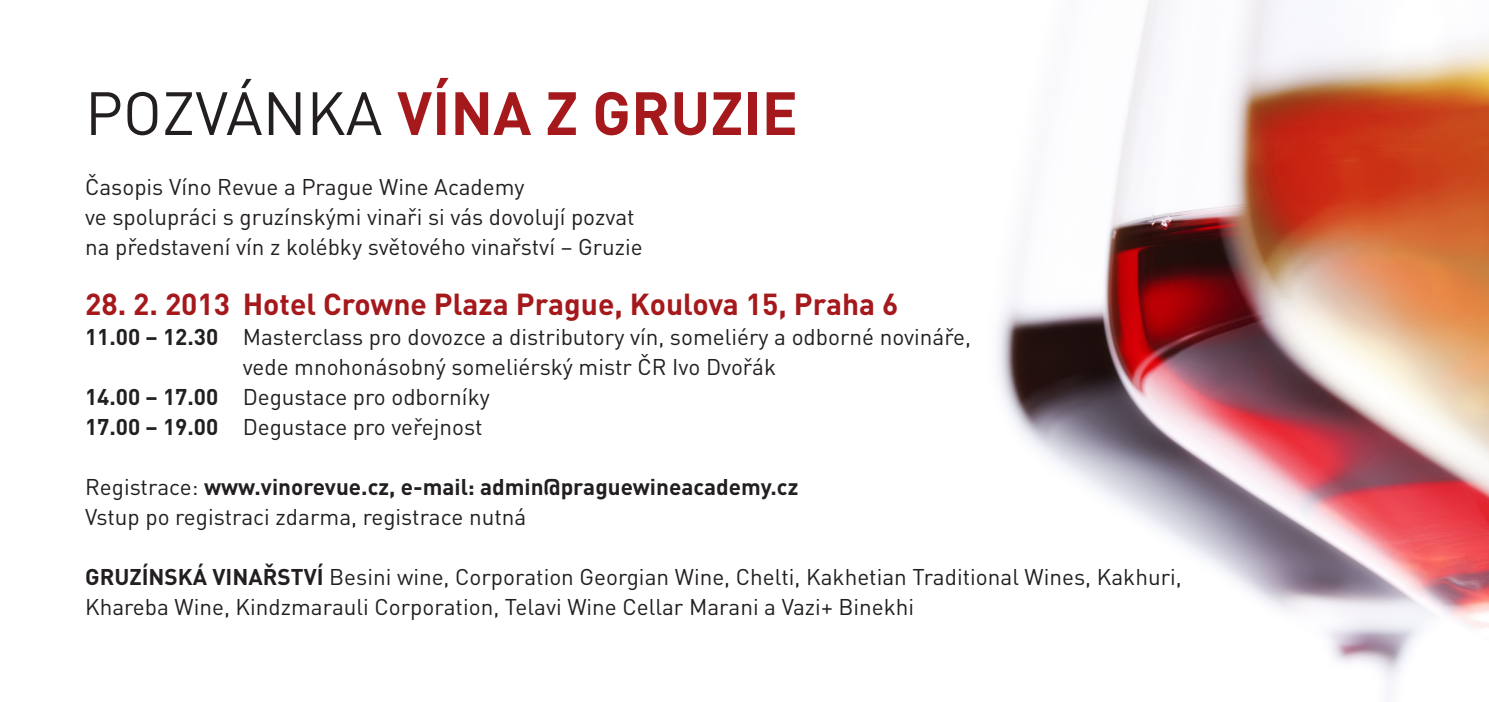
<style>
.page{position:relative;width:1489px;height:702px;background:#fff}
.page>*{position:absolute;margin:0;border:0;box-sizing:border-box;transform-origin:0 0}
.t1{font:700 60px "DINCS";color:#a5181b}
.t2{font:700 30px "DINCS";color:#a5181b}
.t3{font:22.5px "DINCS";color:#231f20}
.t4{font:700 22.5px "DINCS";color:#231f20}
.s1{font-weight:400;color:#231f20}
.s2{font-weight:700}
.s3{font-weight:400}
</style>
<div class="page">
<img style="left:997px;top:0;width:491px;height:682px">
<p class="t1" style="left:85px;top:74px;width:714px"><span class="s1">POZVÁNKA</span> VÍNA Z GRUZIE</p>
<p class="t3" style="left:85px;top:173px;width:441px">Časopis Víno Revue a Prague Wine Academy</p>
<p class="t3" style="left:85px;top:203px;width:551px">ve spolupráci s gruzínskými vinaři si vás dovolují pozvat</p>
<p class="t3" style="left:85px;top:233px;width:559px">na představení vín z kolébky světového vinařství – Gruzie</p>
<p class="t2" style="left:85px;top:284px;width:814px">28. 2. 2013 Hotel Crowne Plaza Prague, Koulova 15, Praha 6</p>
<p class="t3" style="left:85px;top:323px;width:887px"><span class="s2">11.00 – 12.30</span> Masterclass pro dovozce a distributory vín, someliéry a odborné novináře,</p>
<p class="t3" style="left:243px;top:353px;width:535px">vede mnohonásobný someliérský mistr ČR Ivo Dvořák</p>
<p class="t3" style="left:85px;top:383px;width:406px"><span class="s2">14.00 – 17.00</span> Degustace pro odborníky</p>
<p class="t3" style="left:85px;top:413px;width:399px"><span class="s2">17.00 – 19.00</span> Degustace pro veřejnost</p>
<p class="t4" style="left:85px;top:472px;width:715px"><span class="s3">Registrace:</span> www.vinorevue.cz, e-mail: admin@praguewineacademy.cz</p>
<p class="t3" style="left:85px;top:503px;width:442px">Vstup po registraci zdarma, registrace nutná</p>
<p class="t3" style="left:85px;top:563px;width:1098px"><span class="s2">GRUZÍNSKÁ VINAŘSTVÍ</span> Besini wine, Corporation Georgian Wine, Chelti, Kakhetian Traditional Wines, Kakhuri,</p>
<p class="t3" style="left:85px;top:593px;width:830px">Khareba Wine, Kindzmarauli Corporation, Telavi Wine Cellar Marani a Vazi+ Binekhi</p>
</div>
